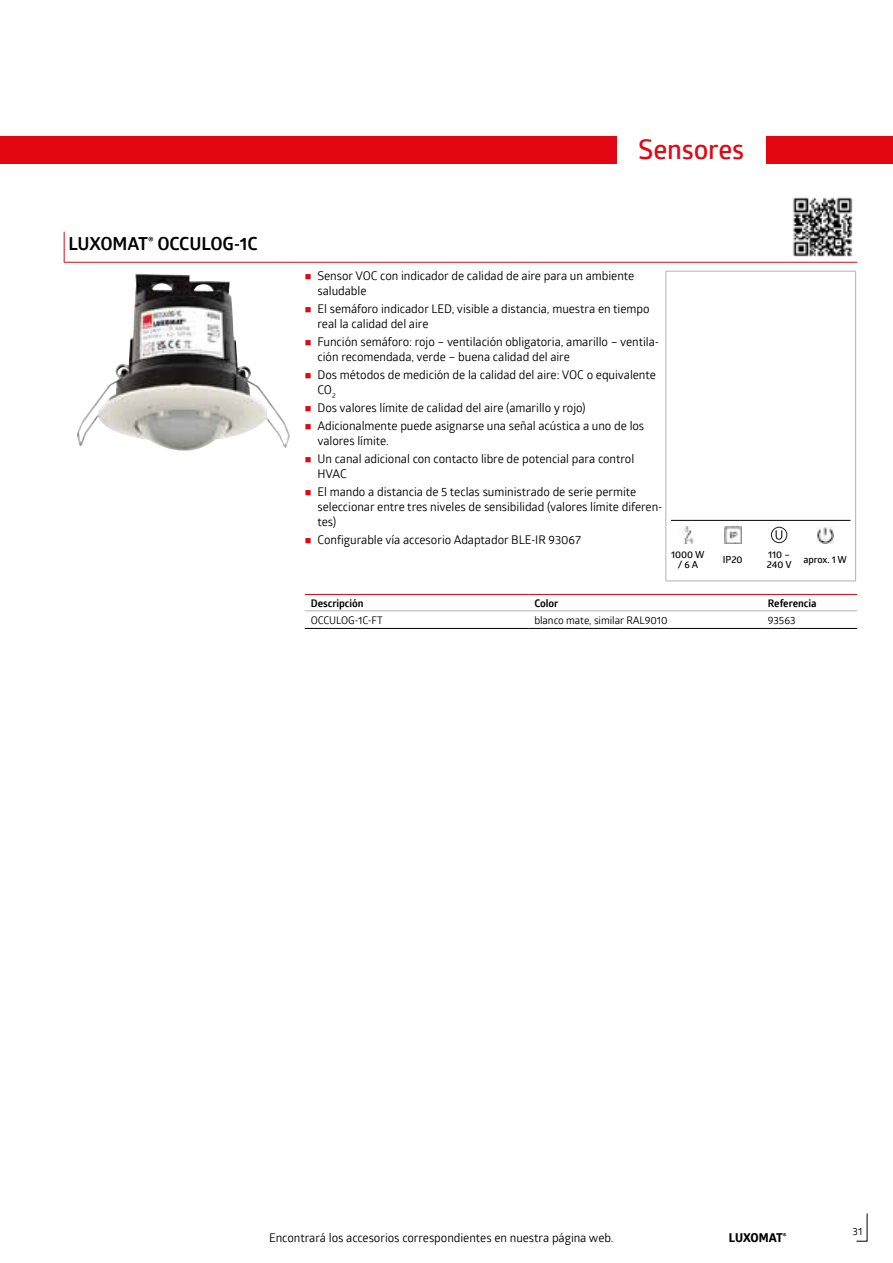
<style>
.page{position:relative;width:893px;height:1263px;background:#fff}
.page>*{position:absolute;margin:0;border:0;box-sizing:border-box;transform-origin:0 0}
.t1{font:600 27px "Glober";letter-spacing:-.005em;color:#e30613}
.t2{font:700 18px "Glober";letter-spacing:-.005em;color:#000}
.t3{font:12px/15px "Glober";letter-spacing:-.005em;color:#000}
.t4{font:700 12px "Globerx";letter-spacing:-.01em;color:#000}
.t5{font:10.5px "Glober";letter-spacing:-.005em;color:#000}
.t6{font:700 10.5px "Glober";letter-spacing:-.005em;color:#000}
.t7{font:600 9.75px/9.8px "Glober";letter-spacing:-.005em;color:#000;text-align:center}
</style>
<div class="page">
<div style="left:0;top:136px;width:893px;height:28px;background:#e30613"></div>
<svg style="left:856px;top:1213px;width:12px;height:29px"></svg>
<div style="left:617px;top:132px;width:148px;height:36px;background:#fff"></div>
<hr style="left:786px;top:262px;width:71px;height:1px;background:#e30613">
<hr style="left:64px;top:232px;width:1px;height:30px;background:#e30613">
<hr style="left:64px;top:262px;width:213px;height:1px;background:#e30613">
<svg style="left:277px;top:262px;width:15px;height:1px"></svg>
<hr style="left:292px;top:262px;width:494px;height:1px;background:#e30613">
<img style="left:792px;top:197px;width:61px;height:60px">
<img style="left:77px;top:274px;width:213px;height:177px">
<hr style="left:665px;top:271px;width:1px;height:309px;background:#b3b2b2">
<hr style="left:665px;top:271px;width:191px;height:1px;background:#b3b2b2">
<hr style="left:855px;top:271px;width:1px;height:309px;background:#b3b2b2">
<hr style="left:665px;top:580px;width:191px;height:1px;background:#b3b2b2">
<hr style="left:671px;top:520px;width:179px;height:1px;background:#000">
<img style="left:682px;top:526px;width:12px;height:17px">
<img style="left:724px;top:526px;width:17px;height:17px">
<div style="left:771px;top:527px;width:16px;height:16px;border:1px solid #231f20;border-radius:50%"></div>
<svg style="left:776px;top:530px;width:6px;height:10px"></svg>
<img style="left:817px;top:526px;width:17px;height:17px">
<hr style="left:305px;top:628px;width:223px;height:1px;background:#000">
<hr style="left:528px;top:628px;width:234px;height:1px;background:#000">
<hr style="left:762px;top:628px;width:95px;height:1px;background:#000">
<hr style="left:305px;top:594px;width:223px;height:1px;background:#e30613">
<hr style="left:305px;top:610px;width:223px;height:1px;background:#b3b2b2">
<hr style="left:528px;top:610px;width:234px;height:1px;background:#b3b2b2">
<hr style="left:762px;top:610px;width:95px;height:1px;background:#b3b2b2">
<hr style="left:528px;top:594px;width:234px;height:1px;background:#e30613">
<hr style="left:762px;top:594px;width:95px;height:1px;background:#e30613">
<h2 class="t2" style="left:68px;top:230px;width:191px">LUXOMAT<sup>®</sup> OCCULOG-1C</h2>
<h1 class="t1" style="left:638px;top:131px;width:107px">Sensores</h1>
<p class="t3" style="left:317px;top:268px;width:318px">Sensor VOC con indicador de calidad de aire para un ambiente saludable</p>
<p class="t3" style="left:317px;top:301px;width:333px">El semáforo indicador LED, visible a distancia, muestra en tiempo real la calidad del aire</p>
<p class="t3" style="left:317px;top:334px;width:343px">Función semáforo: rojo – ventilación obligatoria, amarillo – ventila&shy;ción recomendada, verde – buena calidad del aire</p>
<p class="t3" style="left:317px;top:367px;width:340px">Dos métodos de medición de la calidad del aire: VOC o equivalente<br>CO<sub>2</sub></p>
<p class="t3" style="left:317px;top:398px;width:328px;line-height:18px">Dos valores límite de calidad del aire (amarillo y rojo)<br>Adicionalmente puede asignarse una señal acústica a uno de los</p>
<p class="t3" style="left:317px;top:431px;width:318px;line-height:18px">valores límite.<br>Un canal adicional con contacto libre de potencial para control</p>
<p class="t3" style="left:317px;top:464px;width:320px;line-height:18px">HVAC<br>El mando a distancia de 5 teclas suministrado de serie permite</p>
<p class="t3" style="left:317px;top:499px;width:346px">seleccionar entre tres niveles de sensibilidad (valores límite diferen&shy;tes)</p>
<p class="t3" style="left:317px;top:532px;width:265px">Configurable vía accesorio Adaptador BLE-IR 93067</p>
<p class="t7" style="left:671px;top:550px;width:35px">1000 W / 6 A</p>
<p class="t7" style="left:723px;top:555px;width:21px">IP20</p>
<p class="t7" style="left:767px;top:550px;width:26px;text-align:left">110 –<br>240 V</p>
<p class="t7" style="left:803px;top:555px;width:45px">aprox. 1 W</p>
<p class="t6" style="left:311px;top:595px;width:54px">Descripción</p>
<p class="t6" style="left:534px;top:595px;width:26px">Color</p>
<p class="t6" style="left:768px;top:595px;width:50px">Referencia</p>
<p class="t5" style="left:311px;top:613px;width:74px">OCCULOG-1C-FT</p>
<p class="t5" style="left:534px;top:613px;width:135px">blanco mate, similar RAL9010</p>
<p class="t5" style="left:768px;top:613px;width:29px">93563</p>
<p class="t3" style="left:269px;top:1229px;width:346px">Encontrará los accesorios correspondientes en nuestra página web.</p>
<p class="t4" style="left:729px;top:1229px;width:59px">LUXOMAT<sup>®</sup></p>
<p class="t5" style="left:853px;top:1224px;width:11px">31</p>
</div>
